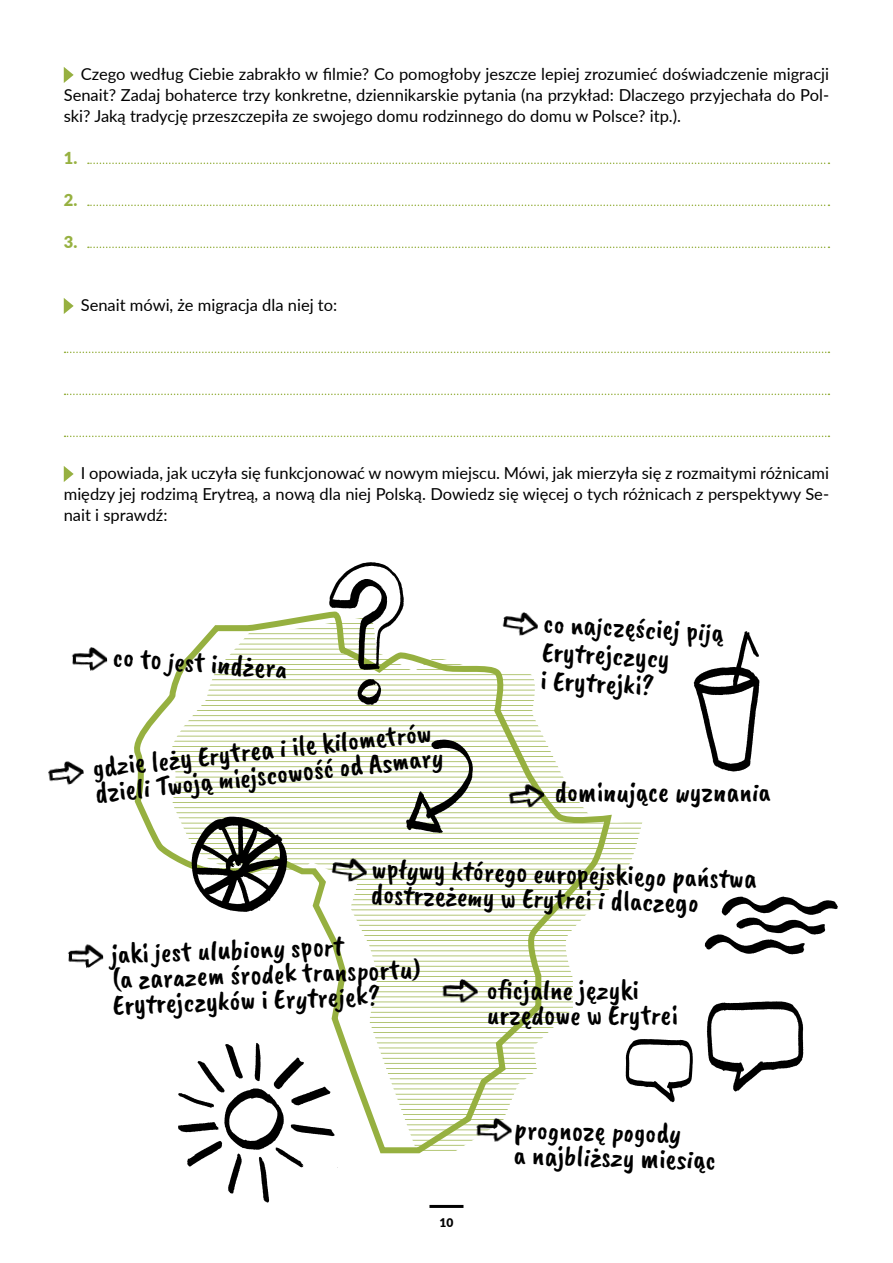
<style>
.page{position:relative;width:893px;height:1263px;background:#fff}
.page>*{position:absolute;margin:0;border:0;box-sizing:border-box;transform-origin:0 0}
.pisanka{font:28.5px/25.5px "Caveat Brush";color:#000}
.tekst{font:16.5px/21px "Lato";color:#000;text-align:justify}
.tekst-2{font:900 16.5px "Lato";color:#97b141}
.t1{font:900 12px "Lato";color:#000}
</style>
<div class="page">
<svg style="left:134px;top:614px;width:286px;height:540px"></svg>
<img style="left:170px;top:617px;width:473px;height:536px">
<img style="left:372px;top:672px;width:183px;height:178px">
<img style="left:693px;top:631px;width:67px;height:141px">
<img style="left:172px;top:810px;width:129px;height:110px">
<img style="left:174px;top:1039px;width:189px;height:164px">
<img style="left:707px;top:1001px;width:97px;height:91px">
<img style="left:72px;top:647px;width:36px;height:24px">
<img style="left:48px;top:761px;width:36px;height:24px">
<img style="left:320px;top:851px;width:48px;height:38px">
<img style="left:491px;top:612px;width:48px;height:31px">
<img style="left:496px;top:777px;width:51px;height:42px">
<img style="left:431px;top:974px;width:47px;height:36px">
<img style="left:465px;top:1113px;width:47px;height:36px">
<img style="left:68px;top:944px;width:36px;height:24px">
<img style="left:704px;top:896px;width:134px;height:59px">
<img style="left:316px;top:562px;width:108px;height:166px">
<img style="left:610px;top:1028px;width:107px;height:78px">
<hr style="left:429px;top:1205px;width:34px;height:3px;background:#000">
<svg style="left:64px;top:67px;width:10px;height:16px"></svg>
<svg style="left:88px;top:163px;width:741px;height:1px"></svg>
<svg style="left:88px;top:205px;width:741px;height:1px"></svg>
<svg style="left:88px;top:247px;width:741px;height:1px"></svg>
<svg style="left:64px;top:298px;width:10px;height:16px"></svg>
<svg style="left:65px;top:352px;width:764px;height:1px"></svg>
<svg style="left:65px;top:394px;width:764px;height:1px"></svg>
<svg style="left:65px;top:436px;width:764px;height:1px"></svg>
<svg style="left:64px;top:466px;width:10px;height:16px"></svg>
<p class="tekst" style="left:64px;top:63px;width:767px;text-indent:17px">Czego według Ciebie zabrakło w filmie? Co pomogłoby jeszcze lepiej zrozumieć doświadczenie migracji Senait? Zadaj bohaterce trzy konkretne, dziennikarskie pytania (na przykład: Dlaczego przyjechała do Pol&shy;ski? Jaką tradycję przeszczepiła ze swojego domu rodzinnego do domu w Polsce? itp.).</p>
<p class="tekst-2" style="left:64px;top:146px;width:15px">1.</p>
<p class="tekst-2" style="left:64px;top:188px;width:15px">2.</p>
<p class="tekst-2" style="left:64px;top:230px;width:15px">3.</p>
<p class="tekst" style="left:81px;top:294px;width:258px">Senait mówi, że migracja dla niej to:</p>
<p class="tekst" style="left:64px;top:462px;width:767px;text-indent:17px">I opowiada, jak uczyła się funkcjonować w nowym miejscu. Mówi, jak mierzyła się z rozmaitymi różnicami między jej rodzimą Erytreą, a nową dla niej Polską. Dowiedz się więcej o tych różnicach z perspektywy Se&shy;nait i sprawdź:</p>
<p class="pisanka" style="left:114px;top:644px;width:177px;rotate:4deg">co to jest indżera</p>
<p class="pisanka" style="left:91px;top:756px;width:351px;rotate:-6deg">gdzie leży Erytrea i ile kilometrów dzieli Twoją miejscowość od Asmary</p>
<p class="pisanka" style="left:544px;top:611px;width:182px;rotate:3deg">co najczęściej piją</p>
<p class="pisanka" style="left:543px;top:639px;width:129px;rotate:3deg">Erytrejczycy</p>
<p class="pisanka" style="left:541px;top:668px;width:115px;rotate:3deg">i Erytrejki?</p>
<p class="pisanka" style="left:555px;top:780px;width:218px">dominujące wyznania</p>
<p class="pisanka" style="left:372px;top:855px;width:386px;rotate:2deg">wpływy którego europejskiego państwa</p>
<p class="pisanka" style="left:372px;top:880px;width:330px;rotate:2deg">dostrzeżemy w Erytrei i dlaczego</p>
<p class="pisanka" style="left:111px;top:942px;width:234px;rotate:-2deg">jaki jest ulubiony sport</p>
<p class="pisanka" style="left:112px;top:967px;width:311px;rotate:-2deg">(a zarazem środek transportu)</p>
<p class="pisanka" style="left:113px;top:993px;width:269px;rotate:-2deg">Erytrejczyków i Erytrejek?</p>
<p class="pisanka" style="left:487px;top:977px;width:153px">oficjalne języki</p>
<p class="pisanka" style="left:487px;top:1003px;width:192px">urzędowe w Erytrei</p>
<p class="t1" style="left:439px;top:1213px;width:15px">10</p>
<p class="pisanka" style="left:515px;top:1116px;width:168px;rotate:2deg">prognozę pogody</p>
<p class="pisanka" style="left:514px;top:1142px;width:204px;rotate:2deg">a najbliższy miesiąc</p>
</div>
